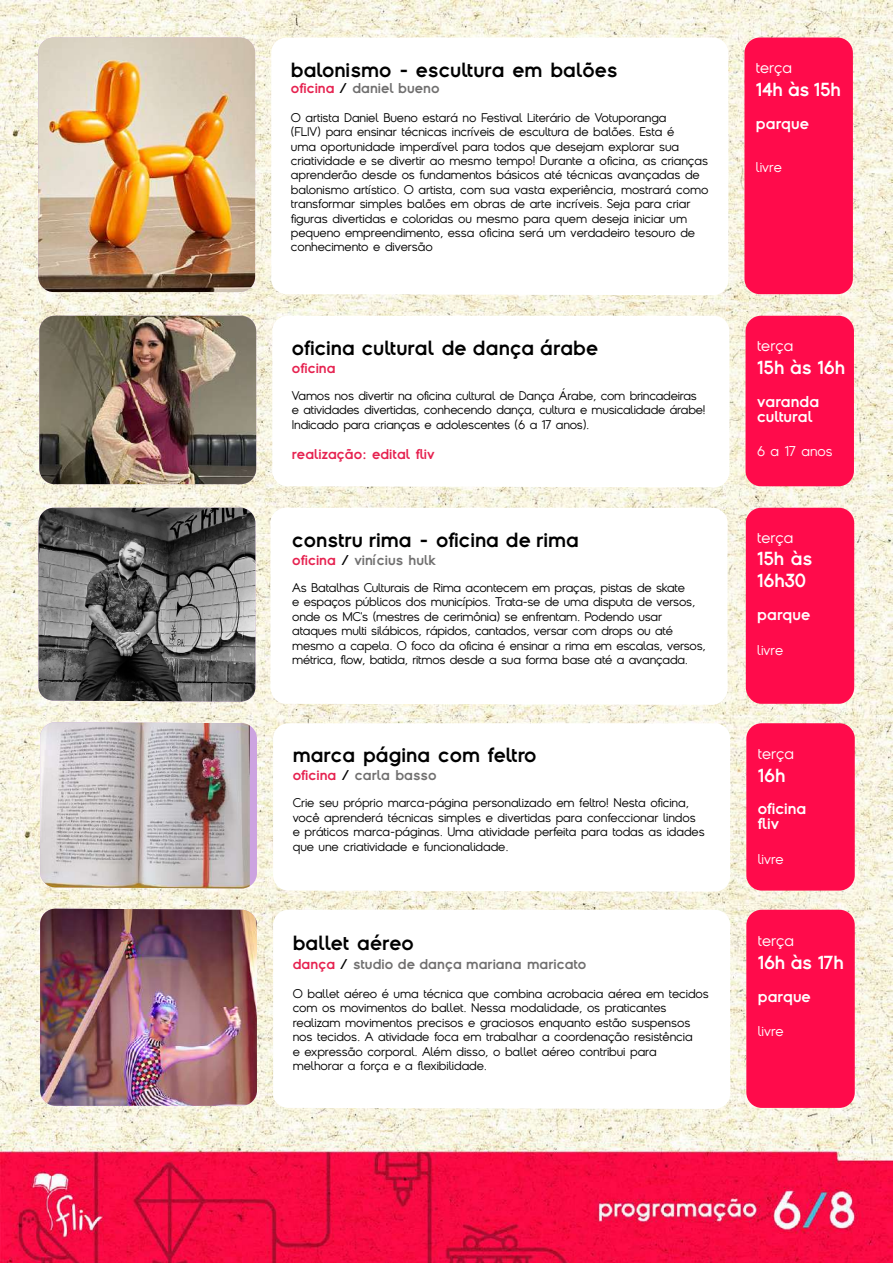
<style>
.page{position:relative;width:893px;height:1263px;background:#fff}
.page>*{position:absolute;margin:0;border:0;box-sizing:border-box;transform-origin:0 0}
.t1{font:700 19.5px "Sklow";color:#000}
.t2{font:700 18px/21.9px "Sklow";letter-spacing:-.02em;color:#fff}
.t3{font:700 15px/15px "Sklow";color:#fff}
.t4{font:15px "Sklow";color:#fff}
.t5{font:700 13.5px "Sklow";color:#706f6f}
.t6{font:13.5px "Sklow";color:#fff}
.t7{font:700 13.5px "Sklow";color:#e62250}
.t8{font:12px/14.4px "Sklow";letter-spacing:-.01em;color:#000}
.s1{color:#e62250}
.s2{color:#000}
</style>
<div class="page">
<img style="left:0;top:0;width:893px;height:1263px">
<img style="left:38px;top:38px;width:217px;height:254px">
<div style="left:744px;top:38px;width:109px;height:256px;background:#ff0b4b;border-radius:15px"></div>
<svg style="left:271px;top:38px;width:457px;height:257px"></svg>
<img style="left:39px;top:316px;width:217px;height:168px">
<div style="left:745px;top:316px;width:109px;height:170px;background:#ff0b4b;border-radius:15px"></div>
<svg style="left:272px;top:316px;width:457px;height:171px"></svg>
<img style="left:39px;top:508px;width:216px;height:194px">
<div style="left:746px;top:508px;width:108px;height:196px;background:#ff0b4b;border-radius:16px"></div>
<svg style="left:270px;top:508px;width:458px;height:197px"></svg>
<svg style="left:250px;top:722px;width:7px;height:166px"></svg>
<img style="left:40px;top:722px;width:210px;height:166px">
<div style="left:746px;top:723px;width:109px;height:167px;background:#ff0b4b;border-radius:15px"></div>
<svg style="left:273px;top:723px;width:457px;height:169px"></svg>
<img style="left:40px;top:909px;width:217px;height:197px">
<div style="left:746px;top:910px;width:109px;height:198px;background:#ff0b4b;border-radius:15px"></div>
<svg style="left:273px;top:910px;width:457px;height:199px"></svg>
<h1 class="t1" style="left:291px;top:57px;width:328px">balonismo - escultura em balões</h1>
<p class="t5" style="left:291px;top:79px;width:150px"><span class="s1">oficina</span> <span class="s2">/</span> daniel bueno</p>
<p class="t8" style="left:291px;top:110px;width:419px">O artista Daniel Bueno estará no Festival Literário de Votuporanga<br>(FLIV) para ensinar técnicas incríveis de escultura de balões. Esta é<br>uma oportunidade imperdível para todos que desejam explorar sua criatividade e se divertir ao mesmo tempo! Durante a oficina, as crianças aprenderão desde os fundamentos básicos até técnicas avançadas de balonismo artístico. O artista, com sua vasta experiência, mostrará como transformar simples balões em obras de arte incríveis. Seja para criar figuras divertidas e coloridas ou mesmo para quem deseja iniciar um pequeno empreendimento, essa oficina será um verdadeiro tesouro de conhecimento e diversão</p>
<h1 class="t1" style="left:292px;top:335px;width:308px">oficina cultural de dança árabe</h1>
<p class="t7" style="left:292px;top:359px;width:45px">oficina</p>
<p class="t8" style="left:292px;top:388px;width:415px">Vamos nos divertir na oficina cultural de Dança Árabe, com brincadeiras e atividades divertidas, conhecendo dança, cultura e musicalidade árabe!<br>Indicado para crianças e adolescentes (6 a 17 anos).</p>
<p class="t7" style="left:292px;top:445px;width:144px">realização: edital fliv</p>
<h1 class="t1" style="left:292px;top:527px;width:288px">constru rima - oficina de rima</h1>
<p class="t5" style="left:292px;top:551px;width:145px"><span class="s1">oficina</span> <span class="s2">/</span> vinícius hulk</p>
<p class="t8" style="left:292px;top:580px;width:415px">As Batalhas Culturais de Rima acontecem em praças, pistas de skate<br>e espaços públicos dos municípios. Trata-se de uma disputa de versos, onde os MC's (mestres de cerimônia) se enfrentam. Podendo usar ataques multi silábicos, rápidos, cantados, versar com drops ou até mesmo a capela. O foco da oficina é ensinar a rima em escalas, versos, métrica, flow, batida, ritmos desde a sua forma base até a avançada.</p>
<h1 class="t1" style="left:293px;top:742px;width:245px">marca página com feltro</h1>
<p class="t5" style="left:293px;top:766px;width:145px"><span class="s1">oficina</span> <span class="s2">/</span> carla basso</p>
<p class="t8" style="left:293px;top:795px;width:413px">Crie seu próprio marca-página personalizado em feltro! Nesta oficina, você aprenderá técnicas simples e divertidas para confeccionar lindos e práticos marca-páginas. Uma atividade perfeita para todas as idades que une criatividade e funcionalidade.</p>
<h1 class="t1" style="left:293px;top:930px;width:123px">ballet aéreo</h1>
<p class="t5" style="left:293px;top:955px;width:295px"><span class="s1">dança</span> <span class="s2">/</span> studio de dança mariana maricato</p>
<p class="t8" style="left:293px;top:986px;width:418px">O ballet aéreo é uma técnica que combina acrobacia aérea em tecidos com os movimentos do ballet. Nessa modalidade, os praticantes realizam movimentos precisos e graciosos enquanto estão suspensos nos tecidos. A atividade foca em trabalhar a coordenação resistência<br>e expressão corporal. Além disso, o ballet aéreo contribui para melhorar a força e a flexibilidade.</p>
<p class="t4" style="left:756px;top:57px;width:38px">terça</p>
<h2 class="t2" style="left:756px;top:78px;width:87px">14h às 15h</h2>
<p class="t3" style="left:756px;top:115px;width:55px">parque</p>
<p class="t6" style="left:756px;top:157px;width:27px">livre</p>
<p class="t4" style="left:757px;top:335px;width:38px">terça</p>
<h2 class="t2" style="left:757px;top:356px;width:90px">15h às 16h</h2>
<p class="t3" style="left:757px;top:393px;width:64px">varanda cultural</p>
<p class="t6" style="left:757px;top:442px;width:77px">6 a 17 anos</p>
<p class="t4" style="left:757px;top:527px;width:38px">terça</p>
<h2 class="t2" style="left:757px;top:547px;width:57px">15h às<br>16h30</h2>
<p class="t3" style="left:757px;top:607px;width:55px">parque</p>
<p class="t6" style="left:757px;top:640px;width:27px">livre</p>
<p class="t4" style="left:758px;top:743px;width:38px">terça</p>
<h2 class="t2" style="left:758px;top:764px;width:29px">16h</h2>
<p class="t3" style="left:758px;top:801px;width:50px">oficina fliv</p>
<p class="t6" style="left:758px;top:849px;width:27px">livre</p>
<p class="t4" style="left:758px;top:930px;width:38px">terça</p>
<h2 class="t2" style="left:758px;top:951px;width:87px">16h às 17h</h2>
<p class="t3" style="left:758px;top:988px;width:55px">parque</p>
<p class="t6" style="left:758px;top:1022px;width:27px">livre</p>
</div>
